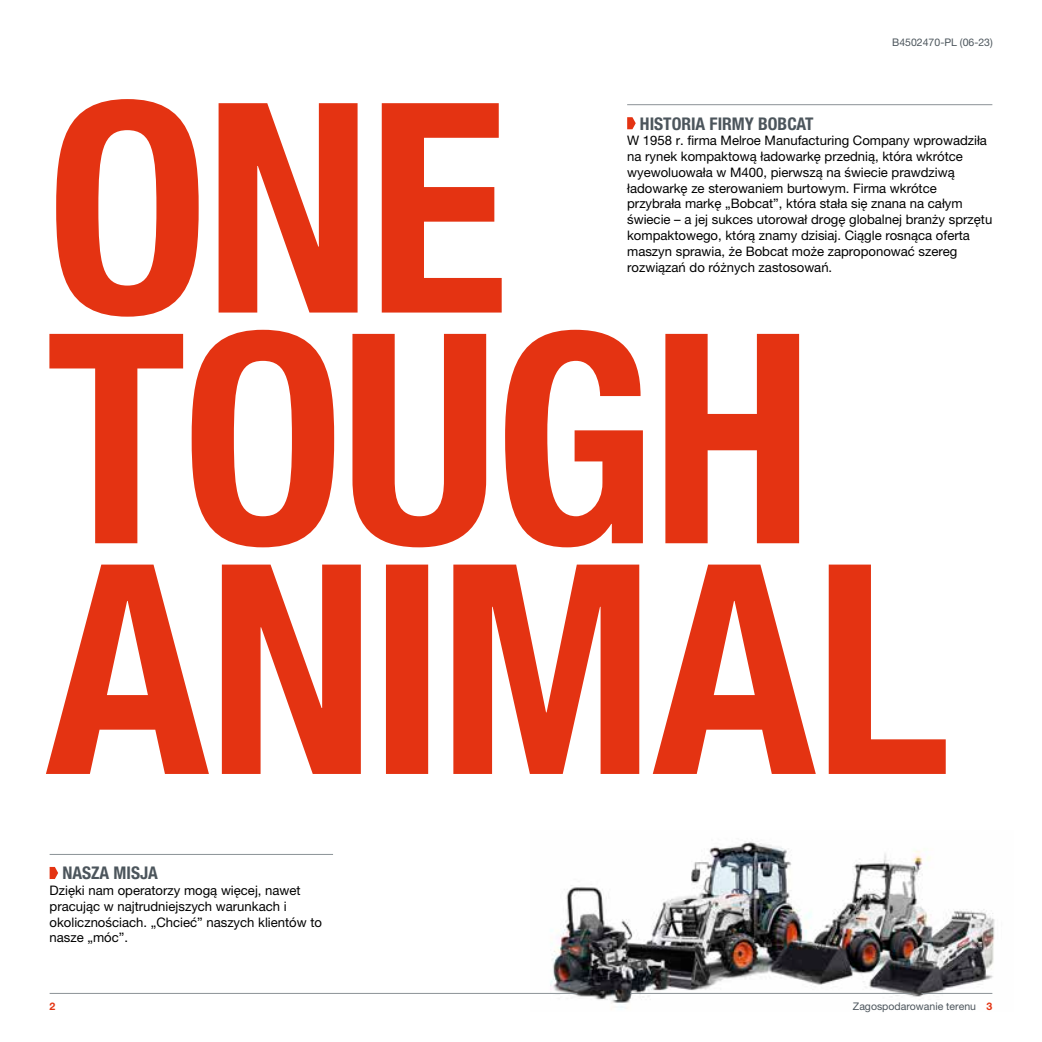
<style>
.page{position:relative;width:1042px;height:1042px;background:#fff}
.page>*{position:absolute;margin:0;border:0;box-sizing:border-box;transform-origin:0 0}
.t1{font:700 condensed 17.5px "Helvetica Neue LT Pro";color:#4c555c}
.t2{font:13.12px/15.8px "Helvetica Neue LT Pro";color:#000}
.t3{font:10.5px "Helvetica Neue LT Pro";color:#4c555c}
.t4{font:700 10.5px "Helvetica Neue LT Pro";color:#e43312}
.s1{font-weight:700;color:#e43312}
</style>
<div class="page">
<img style="left:530px;top:841px;width:465px;height:167px">
<svg style="left:46px;top:564px;width:899px;height:210px;fill:#e43312"></svg>
<svg style="left:49px;top:330px;width:750px;height:217px;fill:#e43312"></svg>
<svg style="left:56px;top:99px;width:446px;height:218px;fill:#e43312"></svg>
<hr style="left:50px;top:854px;width:283px;height:1px;background:#8b9296">
<svg style="left:50px;top:867px;width:8px;height:12px"></svg>
<hr style="left:627px;top:104px;width:365px;height:1px;background:#8b9296">
<svg style="left:627px;top:117px;width:9px;height:12px"></svg>
<hr style="left:50px;top:993px;width:527px;height:1px;background:#8b9296">
<hr style="left:630px;top:993px;width:281px;height:1px;background:#8b9296">
<hr style="left:921px;top:993px;width:71px;height:1px;background:#8b9296">
<p class="t3" style="left:892px;top:36px;width:102px">B4502470-PL (06-23)</p>
<h1 class="t1" style="left:62px;top:862px;width:97px">NASZA MISJA</h1>
<p class="t2" style="left:50px;top:882px;width:274px">Dzięki nam operatorzy mogą więcej, nawet pracując w najtrudniejszych warunkach i okolicznościach. „Chcieć” naszych klientów to nasze „móc”.</p>
<h1 class="t1" style="left:640px;top:113px;width:175px">HISTORIA FIRMY BOBCAT</h1>
<p class="t2" style="left:627px;top:133px;width:367px">W 1958 r. firma Melroe Manufacturing Company wprowadziła na rynek kompaktową ładowarkę przednią, która wkrótce wyewoluowała w M400, pierwszą na świecie prawdziwą ładowarkę ze sterowaniem burtowym. Firma wkrótce przybrała markę „Bobcat”, która stała się znana na całym świecie – a jej sukces utorował drogę globalnej branży sprzętu kompaktowego, którą znamy dzisiaj. Ciągle rosnąca oferta maszyn sprawia, że Bobcat może zaproponować szereg rozwiązań do różnych zastosowań.</p>
<p class="t4" style="left:50px;top:999px;width:7px">2</p>
<p class="t3" style="left:853px;top:999px;width:141px">Zagospodarowanie terenu <span class="s1">3</span></p>
</div>
